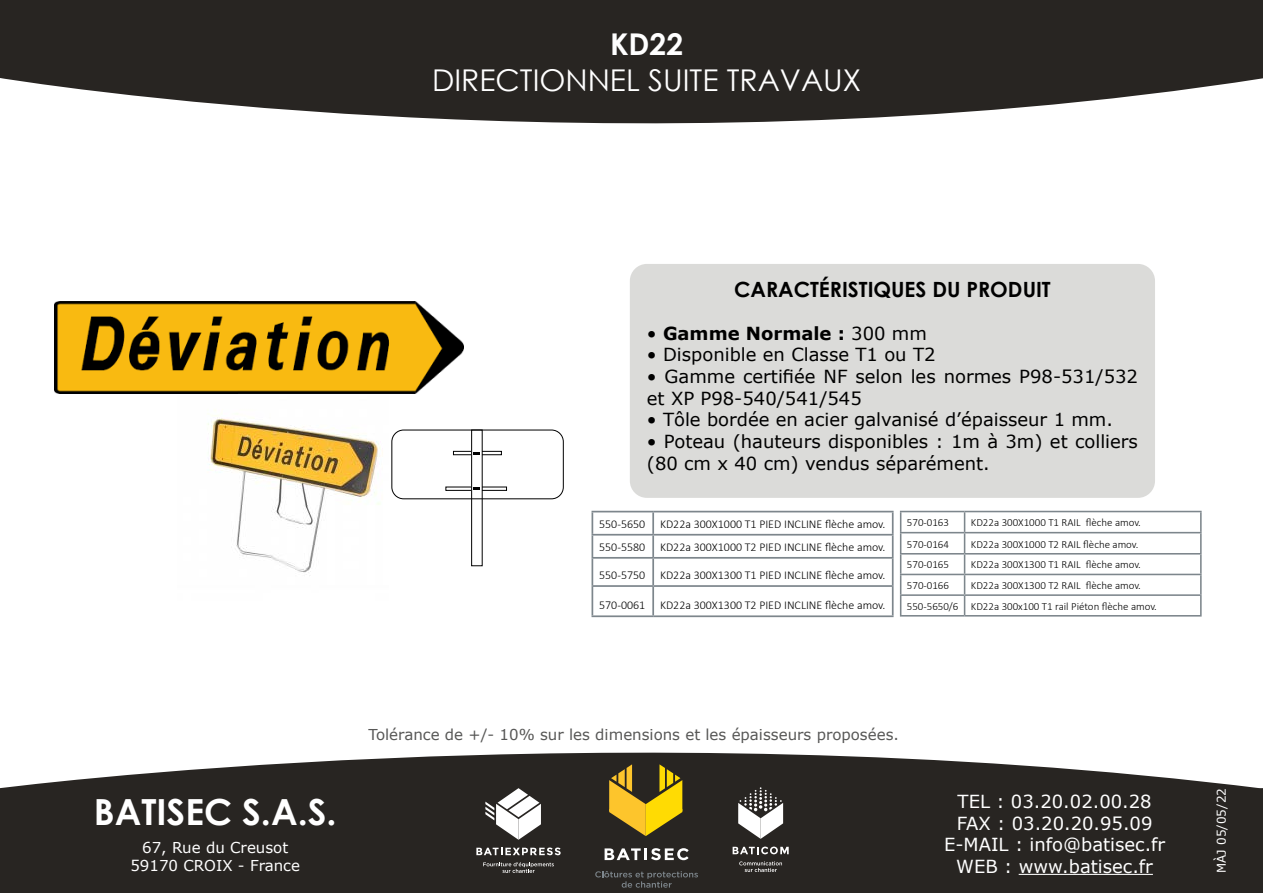
<style>
.page{position:relative;width:1263px;height:893px;background:#fff}
.page>*{position:absolute;margin:0;border:0;box-sizing:border-box;transform-origin:0 0}
.t1{font:700 36px "Century Gothic";color:#fff}
.t2{font:30px "Century Gothic";color:#fff}
.t3{font:700 30px "Century Gothic";color:#fff}
.t4{font:700 21px "Century Gothic";color:#000}
.t5{font:18px/21.6px "Verdana";color:#000}
.t6{font:18px/21.6px "Verdana";color:#fff;text-align:center}
.t7{font:700 18px "Verdana";color:#000}
.t8{font:15px "Verdana";color:#575756}
.t9{font:15px/18px "Verdana";color:#fff;text-align:center}
.t10{font:300 12px/23.1px "Calibri";color:#000}
.t11{font:12px "Verdana";color:#fff}
.t12{font:300 10.95px/20.7px "Calibri";color:#000}
.s1{font-weight:400}
</style>
<div class="page">
<svg style="left:0;top:0;width:1263px;height:124px;fill:#282522"></svg>
<svg style="left:0;top:752px;width:1258px;height:141px;fill:#282522"></svg>
<hr style="left:1019px;top:874px;width:134px;height:1px;background:#fff">
<svg style="left:609px;top:764px;width:73px;height:72px"></svg>
<svg style="left:605px;top:848px;width:84px;height:12px"></svg>
<svg style="left:595px;top:871px;width:103px;height:17px"></svg>
<svg style="left:733px;top:847px;width:56px;height:7px"></svg>
<svg style="left:739px;top:861px;width:43px;height:11px"></svg>
<svg style="left:738px;top:787px;width:45px;height:52px"></svg>
<svg style="left:476px;top:847px;width:85px;height:8px"></svg>
<svg style="left:485px;top:788px;width:56px;height:52px"></svg>
<svg style="left:483px;top:862px;width:71px;height:11px"></svg>
<svg style="left:1258px;top:788px;width:5px;height:105px"></svg>
<div style="left:630px;top:264px;width:525px;height:234px;background:#dbdbd9;border-radius:17px"></div>
<hr style="left:591px;top:511px;width:62px;height:1px;background:#7d868c">
<hr style="left:591px;top:512px;width:2px;height:22px;background:#7d868c">
<hr style="left:653px;top:511px;width:240px;height:1px;background:#7d868c">
<hr style="left:652px;top:512px;width:2px;height:22px;background:#7d868c">
<hr style="left:591px;top:534px;width:62px;height:2px;background:#7d868c">
<hr style="left:591px;top:536px;width:2px;height:21px;background:#7d868c">
<hr style="left:653px;top:534px;width:240px;height:2px;background:#7d868c">
<hr style="left:652px;top:536px;width:2px;height:21px;background:#7d868c">
<hr style="left:591px;top:557px;width:62px;height:2px;background:#7d868c">
<hr style="left:591px;top:559px;width:2px;height:26px;background:#7d868c">
<hr style="left:653px;top:557px;width:240px;height:2px;background:#7d868c">
<hr style="left:652px;top:559px;width:2px;height:26px;background:#7d868c">
<hr style="left:591px;top:585px;width:62px;height:2px;background:#7d868c">
<hr style="left:591px;top:587px;width:2px;height:28px;background:#7d868c">
<hr style="left:653px;top:585px;width:240px;height:2px;background:#7d868c">
<hr style="left:652px;top:587px;width:2px;height:28px;background:#7d868c">
<svg style="left:892px;top:512px;width:1px;height:103px"></svg>
<hr style="left:591px;top:615px;width:62px;height:2px;background:#7d868c">
<hr style="left:653px;top:615px;width:240px;height:2px;background:#7d868c">
<img style="left:54px;top:302px;width:409px;height:91px">
<img style="left:207px;top:415px;width:176px;height:158px">
<div style="left:445px;top:487px;width:62px;height:4px;border:1px solid #000"></div>
<div style="left:453px;top:451px;width:49px;height:4px;border:1px solid #000"></div>
<div style="left:472px;top:430px;width:10px;height:136px;background:#fff"></div>
<div style="left:471px;top:430px;width:12px;height:136px;border:1px solid #000"></div>
<svg style="left:474px;top:488px;width:6px;height:2px"></svg>
<svg style="left:474px;top:452px;width:6px;height:2px"></svg>
<div style="left:391px;top:430px;width:173px;height:69px;border:1px solid #000;border-radius:12px"></div>
<hr style="left:900px;top:511px;width:64px;height:1px;background:#7d868c">
<hr style="left:964px;top:511px;width:238px;height:1px;background:#7d868c">
<hr style="left:1200px;top:512px;width:2px;height:20px;background:#7d868c">
<hr style="left:900px;top:532px;width:64px;height:1px;background:#7d868c">
<hr style="left:964px;top:532px;width:238px;height:1px;background:#7d868c">
<hr style="left:1200px;top:533px;width:2px;height:20px;background:#7d868c">
<hr style="left:900px;top:553px;width:64px;height:2px;background:#7d868c">
<hr style="left:964px;top:553px;width:238px;height:2px;background:#7d868c">
<hr style="left:900px;top:574px;width:64px;height:1px;background:#7d868c">
<hr style="left:964px;top:574px;width:238px;height:1px;background:#7d868c">
<hr style="left:900px;top:594px;width:64px;height:2px;background:#7d868c">
<svg style="left:900px;top:512px;width:1px;height:103px"></svg>
<hr style="left:964px;top:594px;width:238px;height:2px;background:#7d868c">
<svg style="left:964px;top:512px;width:1px;height:103px"></svg>
<svg style="left:1200px;top:555px;width:2px;height:60px"></svg>
<hr style="left:900px;top:615px;width:64px;height:2px;background:#7d868c">
<hr style="left:964px;top:615px;width:238px;height:2px;background:#7d868c">
<h2 class="t3" style="left:610px;top:21px;width:75px">KD22</h2>
<h2 class="t2" style="left:432px;top:59px;width:430px">DIRECTIONNEL SUITE TRAVAUX</h2>
<p class="t4" style="left:734px;top:273px;width:318px">CARACTÉRISTIQUES DU PRODUIT</p>
<p class="t7" style="left:647px;top:321px;width:282px"><span class="s1">•</span> Gamme Normale : <span class="s1">300 mm</span></p>
<p class="t5" style="left:647px;top:344px;width:290px">• Disponible en Classe T1 ou T2</p>
<p class="t5" style="left:647px;top:366px;width:493px">• Gamme certifiée NF selon les normes P98-531/532 et XP P98-540/541/545</p>
<p class="t5" style="left:647px;top:409px;width:468px">• Tôle bordée en acier galvanisé d’épaisseur 1 mm.</p>
<p class="t5" style="left:647px;top:430px;width:493px">• Poteau (hauteurs disponibles : 1m à 3m) et colliers (80 cm x 40 cm) vendus séparément.</p>
<p class="t10" style="left:599px;top:512px;width:288px">550-5650 KD22a 300X1000 T1 PIED INCLINE flèche amov.<br>550-5580 KD22a 300X1000 T2 PIED INCLINE flèche amov.</p>
<p class="t10" style="left:599px;top:564px;width:288px">550-5750 KD22a 300X1300 T1 PIED INCLINE flèche amov.</p>
<p class="t10" style="left:599px;top:594px;width:288px">570-0061 KD22a 300X1300 T2 PIED INCLINE flèche amov.</p>
<p class="t12" style="left:907px;top:512px;width:44px">570-0163</p>
<p class="t12" style="left:971px;top:512px;width:172px">KD22a 300X1000 T1 RAIL flèche amov.</p>
<p class="t12" style="left:907px;top:533px;width:44px">570-0164</p>
<p class="t12" style="left:971px;top:533px;width:169px">KD22a 300X1000 T2 RAIL flèche amov.</p>
<p class="t12" style="left:907px;top:554px;width:44px">570-0165</p>
<p class="t12" style="left:971px;top:554px;width:172px">KD22a 300X1300 T1 RAIL flèche amov.</p>
<p class="t12" style="left:907px;top:575px;width:44px">570-0166</p>
<p class="t12" style="left:907px;top:575px;width:252px;text-indent:64px">KD22a 300X1300 T2 RAIL flèche amov.<br>550-5650/6 KD22a 300x100 T1 rail Piéton flèche amov.</p>
<h1 class="t1" style="left:94px;top:784px;width:244px">BATISEC S.A.S.</h1>
<p class="t9" style="left:130px;top:839px;width:171px">67, Rue du Creusot<br>59170 CROIX - France</p>
<p class="t8" style="left:368px;top:724px;width:532px">Tolérance de +/- 10% sur les dimensions et les épaisseurs proposées.</p>
<p class="t6" style="left:944px;top:790px;width:223px">TEL : 03.20.02.00.28<br>FAX : 03.20.20.95.09<br>E-MAIL : info@batisec.fr<br>WEB : www.batisec.fr</p>
<p class="t11" style="left:1213px;top:873px;width:86px;rotate:-90deg">MÀJ 05/05/22</p>
</div>
